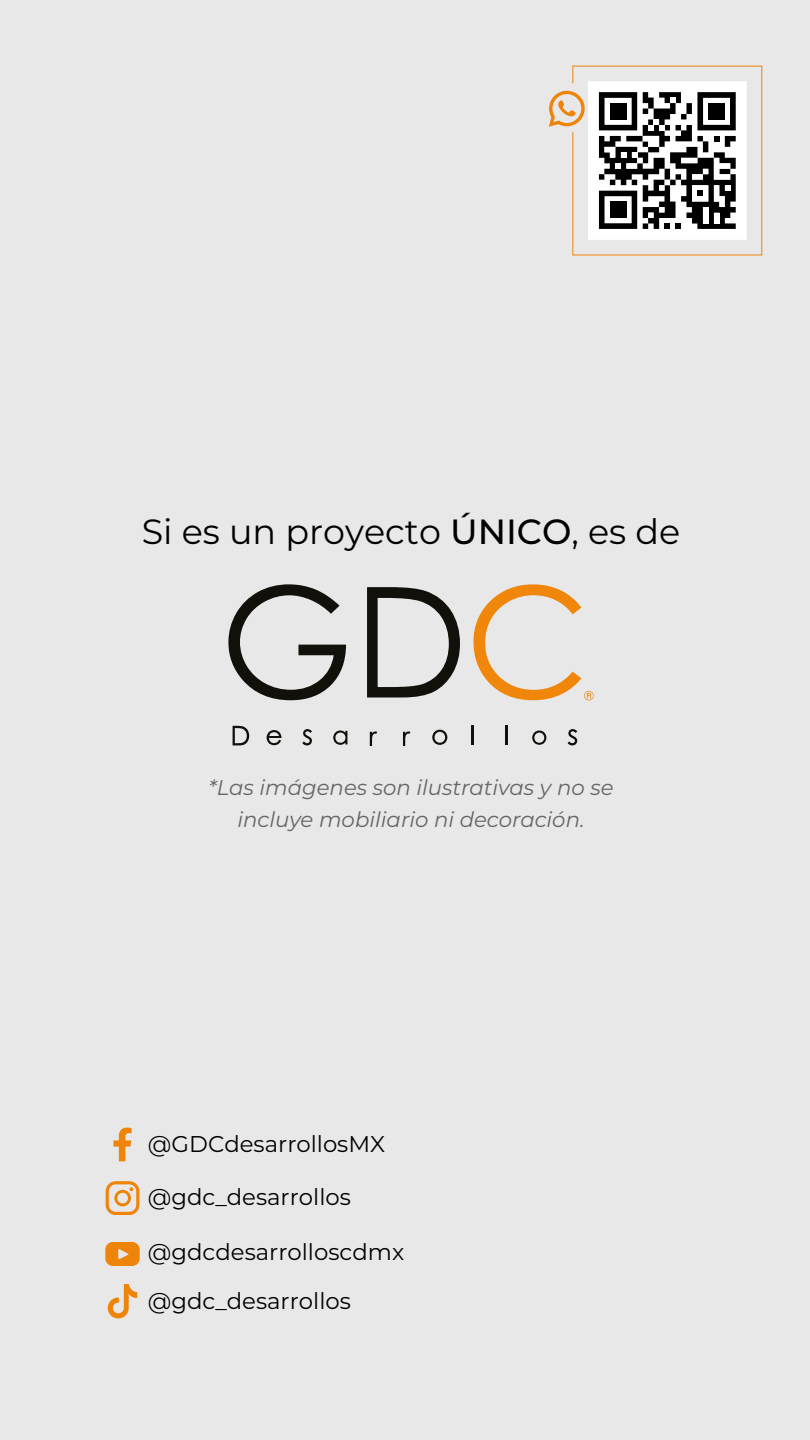
<style>
.page{position:relative;width:810px;height:1440px;background:#e8e8e8}
.page>*{position:absolute;margin:0;border:0;box-sizing:border-box;transform-origin:0 0}
.t1{font:100 34.95px "Montserrat";color:#000}
.t2{font:100 22.8px "Montserrat";color:#000}
.t3{font:italic 100 21.3px/32px "Montserrat";color:#666;text-align:center}
</style>
<div class="page">
<svg style="left:106px;top:1181px;width:33px;height:34px"></svg>
<svg style="left:113px;top:1128px;width:19px;height:33px"></svg>
<svg style="left:108px;top:1284px;width:29px;height:34px"></svg>
<svg style="left:549px;top:65px;width:214px;height:191px"></svg>
<svg style="left:105px;top:1242px;width:35px;height:24px"></svg>
<svg style="left:233px;top:726px;width:16px;height:19px"></svg>
<svg style="left:267px;top:730px;width:14px;height:15px"></svg>
<svg style="left:302px;top:729px;width:10px;height:16px"></svg>
<svg style="left:333px;top:730px;width:14px;height:15px"></svg>
<svg style="left:370px;top:731px;width:7px;height:15px"></svg>
<svg style="left:432px;top:730px;width:15px;height:15px"></svg>
<svg style="left:472px;top:726px;width:2px;height:19px"></svg>
<svg style="left:403px;top:731px;width:7px;height:15px"></svg>
<svg style="left:505px;top:726px;width:2px;height:19px"></svg>
<svg style="left:532px;top:731px;width:14px;height:14px"></svg>
<svg style="left:568px;top:729px;width:9px;height:16px"></svg>
<svg style="left:228px;top:584px;width:118px;height:116px"></svg>
<svg style="left:367px;top:587px;width:93px;height:110px"></svg>
<svg style="left:474px;top:584px;width:120px;height:116px"></svg>
<h1 class="t1" style="left:142px;top:509px;width:540px">Si es un proyecto ÚNICO, es de</h1>
<p class="t3" style="left:209px;top:771px;width:407px">*Las imágenes son ilustrativas y no se incluye mobiliario ni decoración.</p>
<p class="t2" style="left:148px;top:1129px;width:239px">@GDCdesarrollosMX</p>
<p class="t2" style="left:148px;top:1181px;width:204px">@gdc_desarrollos</p>
<p class="t2" style="left:148px;top:1237px;width:258px">@gdcdesarrolloscdmx</p>
<p class="t2" style="left:148px;top:1286px;width:204px">@gdc_desarrollos</p>
</div>
